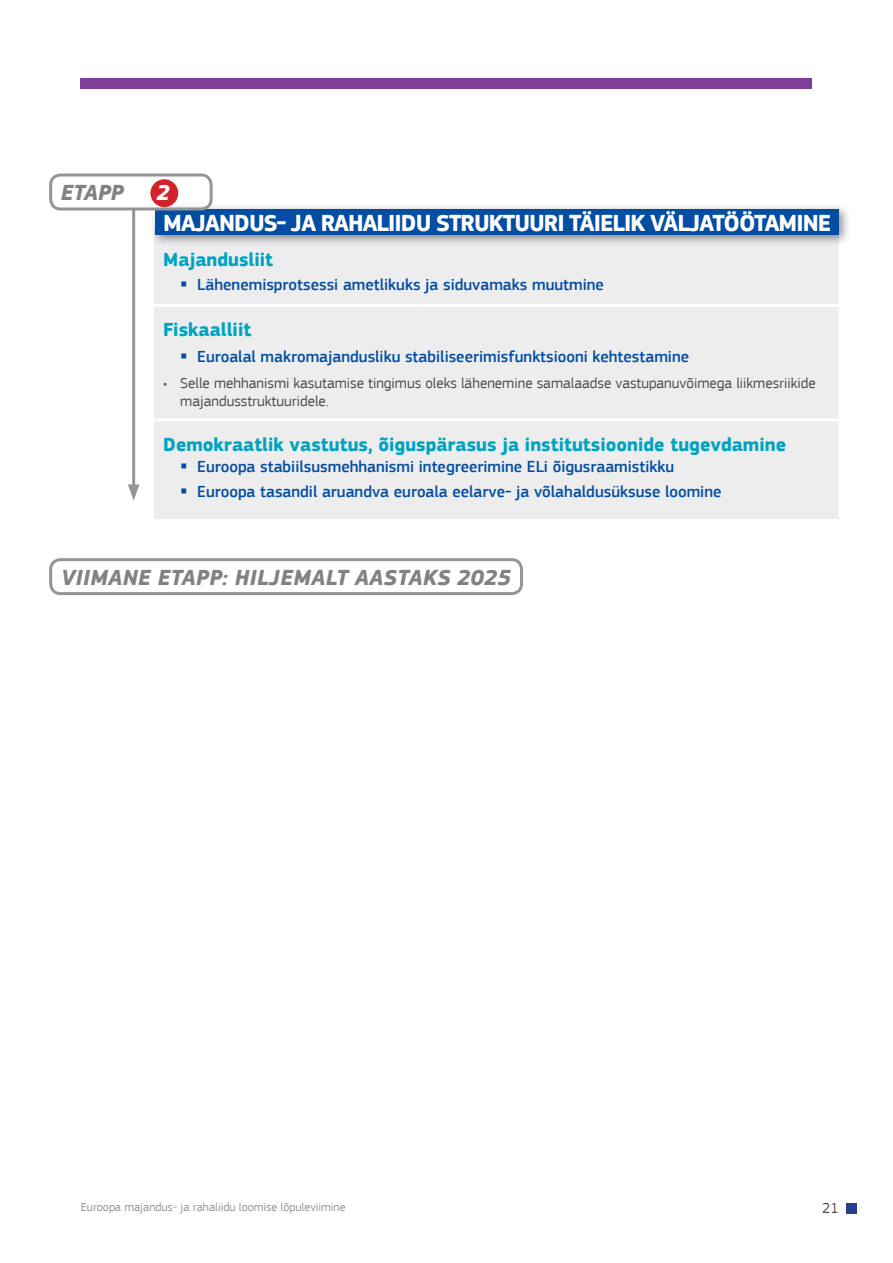
<style>
.page{position:relative;width:893px;height:1263px;background:#fff}
.page>*{position:absolute;margin:0;border:0;box-sizing:border-box;transform-origin:0 0}
.t1{font:700 24px "EC Square Sans Pro";letter-spacing:-.04em;color:#fff}
.t2{font:italic 700 22.5px "EC Square Sans Pro";letter-spacing:.02em;color:#808285}
.t3{font:italic 700 22.5px "EC Square Sans Pro";color:#fff}
.t4{font:700 19.5px "EC Square Sans Pro";color:#00a3c0}
.t5{font:500 16.5px/25.2px "EC Square Sans Pro";color:#034ea2}
.t6{font:15px/18px "EC Square Sans Pro";color:#4d4d4f}
.t7{font:12px "EC Square Sans Pro";color:#939598}
</style>
<div class="page">
<div style="left:846px;top:1203px;width:10px;height:10px;background:#25408f"></div>
<div style="left:81px;top:79px;width:731px;height:10px;background:#7f3f98"></div>
<div style="left:155px;top:247px;width:684px;height:272px;background:#ededee"></div>
<div style="left:150px;top:203px;width:701px;height:44px;background:#000;opacity:.45"></div>
<div style="left:156px;top:209px;width:683px;height:26px;background:#034ea2"></div>
<div style="left:49px;top:173px;width:164px;height:37px;border:3px solid #939598;border-radius:10px"></div>
<div style="left:49px;top:558px;width:474px;height:37px;border:3px solid #939598;border-radius:10px"></div>
<div style="left:150px;top:179px;width:28px;height:28px;background:#d2232a;border-radius:50%"></div>
<hr style="left:132px;top:209px;width:3px;height:281px;background:#939598">
<svg style="left:128px;top:484px;width:12px;height:16px"></svg>
<hr style="left:140px;top:304px;width:719px;height:3px;background:#fff">
<hr style="left:140px;top:418px;width:719px;height:3px;background:#fff">
<svg style="left:182px;top:282px;width:4px;height:5px"></svg>
<svg style="left:182px;top:353px;width:4px;height:5px"></svg>
<svg style="left:182px;top:464px;width:4px;height:5px"></svg>
<svg style="left:182px;top:489px;width:4px;height:5px"></svg>
<h2 class="t2" style="left:61px;top:179px;width:64px">ETAPP</h2>
<h2 class="t3" style="left:156px;top:179px;width:15px">2</h2>
<h1 class="t1" style="left:163px;top:209px;width:669px">MAJANDUS- JA RAHALIIDU STRUKTUURI TÄIELIK VÄLJATÖÖTAMINE</h1>
<p class="t4" style="left:163px;top:248px;width:111px">Majandusliit</p>
<p class="t5" style="left:197px;top:272px;width:408px">Lähenemisprotsessi ametlikuks ja siduvamaks muutmine</p>
<p class="t4" style="left:163px;top:318px;width:90px">Fiskaalliit</p>
<p class="t5" style="left:197px;top:344px;width:493px">Euroalal makromajandusliku stabiliseerimisfunktsiooni kehtestamine</p>
<p class="t6" style="left:180px;top:374px;width:637px;text-indent:-17px">• Selle mehhanismi kasutamise tingimus oleks lähenemine samalaadse vastupanuvõimega liikmesriikide majandusstruktuuridele.</p>
<p class="t4" style="left:163px;top:433px;width:624px">Demokraatlik vastutus, õiguspärasus ja institutsioonide tugevdamine</p>
<p class="t5" style="left:197px;top:454px;width:526px">Euroopa stabiilsusmehhanismi integreerimine ELi õigusraamistikku<br>Euroopa tasandil aruandva euroala eelarve- ja võlahaldusüksuse loomine</p>
<h2 class="t2" style="left:61px;top:564px;width:451px">VIIMANE ETAPP: HILJEMALT AASTAKS 2025</h2>
<p class="t7" style="left:81px;top:1200px;width:266px">Euroopa majandus- ja rahaliidu loomise lõpuleviimine</p>
<p class="t6" style="left:822px;top:1199px;width:18px">21</p>
</div>
